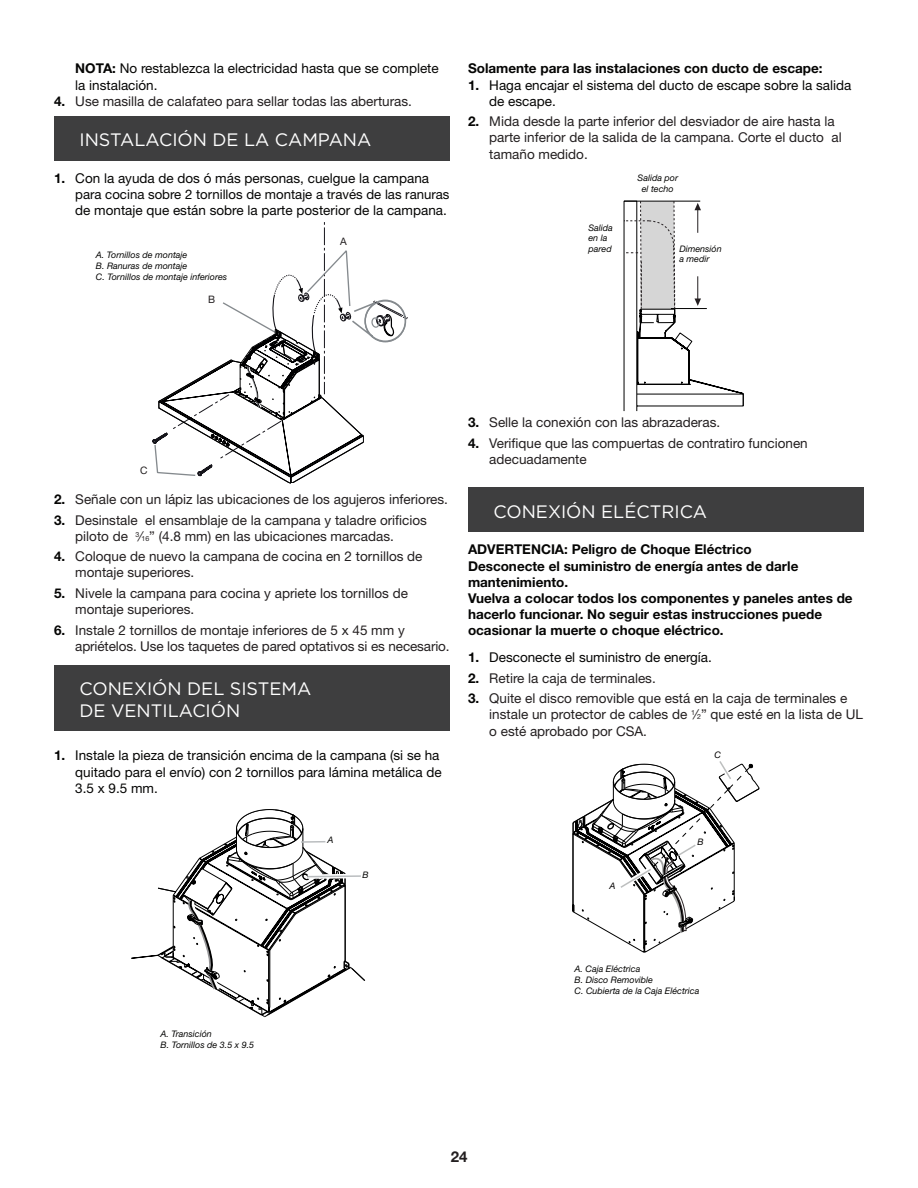
<style>
.page{position:relative;width:918px;height:1188px;background:#fff}
.page>*{position:absolute;margin:0;border:0;box-sizing:border-box;transform-origin:0 0}
.Títulos_subtítulos_centrados{font:18px/21.6px "Gotham";color:#fff}
.t1{font:700 15px "Helvetica Neue LT Std";color:#231f20}
.t2{font:13.5px/16.2px "Helvetica Neue LT Std";color:#231f20}
.BODY_indent{font:13.5px/16.2px "Helvetica Neue LT Std";color:#050504}
.t3{font:700 13.5px/16.2px "Helvetica Neue LT Std";color:#050504}
.t4{font:13.2px "Helvetica Neue LT Std";color:#050504}
.t5{font:10.35px "Helvetica Neue LT Std";color:#231f20}
.t6{font:italic 9px/10.8px "Helvetica Neue LT Std";color:#050504;text-align:center}
.t7{font:italic 9px "Helvetica Neue LT Std";color:#030000}
.s1{font-weight:700}
.s2{font-weight:700;color:#050504}
.s3{font-size:7.05px}
</style>
<div class="page">
<div style="left:54px;top:116px;width:396px;height:44px;background:#3e3e3f"></div>
<svg style="left:152px;top:222px;width:256px;height:262px"></svg>
<div style="left:54px;top:665px;width:396px;height:66px;background:#3e3e3f"></div>
<svg style="left:131px;top:809px;width:235px;height:208px"></svg>
<svg style="left:624px;top:201px;width:120px;height:211px"></svg>
<div style="left:468px;top:488px;width:396px;height:44px;background:#3e3e3f"></div>
<svg style="left:573px;top:761px;width:186px;height:192px"></svg>
<p class="BODY_indent" style="left:75px;top:60px;width:365px"><span class="s1">NOTA:</span> No restablezca la electricidad hasta que se complete la instalación.</p>
<p class="t2" style="left:54px;top:93px;width:360px"><span class="s2">4.</span> Use masilla de calafateo para sellar todas las aberturas.</p>
<p class="Títulos_subtítulos_centrados" style="left:80px;top:128px;width:293px">INSTALACIÓN DE LA CAMPANA</p>
<p class="BODY_indent" style="left:54px;top:170px;width:377px"><span class="s1">1.</span> Con la ayuda de dos ó más personas, cuelgue la campana</p>
<p class="t4" style="left:75px;top:186px;width:376px">para cocina sobre 2 tornillos de montaje a través de las ranuras</p>
<p class="BODY_indent" style="left:75px;top:202px;width:373px">de montaje que están sobre la parte posterior de la campana.</p>
<p class="t5" style="left:340px;top:235px;width:8px">A</p>
<p class="t6" style="left:96px;top:249px;width:93px">A. Tornillos de montaje</p>
<p class="t6" style="left:96px;top:260px;width:93px">B. Ranuras de montaje</p>
<p class="t6" style="left:96px;top:271px;width:133px">C. Tornillos de montaje inferiores</p>
<p class="t5" style="left:208px;top:294px;width:9px">B</p>
<p class="t3" style="left:468px;top:60px;width:356px">Solamente para las instalaciones con ducto de escape:</p>
<p class="BODY_indent" style="left:489px;top:77px;width:364px;text-indent:-21px"><span class="s1">1.</span> Haga encajar el sistema del ducto de escape sobre la salida de escape.</p>
<p class="t2" style="left:489px;top:113px;width:354px;text-indent:-21px"><span class="s2">2.</span> Mida desde la parte inferior del desviador de aire hasta la parte inferior de la salida de la campana. Corte el ducto al tamaño medido.</p>
<p class="t6" style="left:588px;top:222px;width:26px">Salida</p>
<p class="t6" style="left:588px;top:233px;width:25px;text-align:left">en la pared</p>
<p class="t6" style="left:638px;top:173px;width:42px">Salida por el techo</p>
<p class="t6" style="left:679px;top:243px;width:44px">Dimensión</p>
<p class="t6" style="left:679px;top:254px;width:32px">a medir</p>
<p class="t5" style="left:140px;top:464px;width:9px">C</p>
<p class="t2" style="left:54px;top:491px;width:396px"><span class="s2">2.</span> Señale con un lápiz las ubicaciones de los agujeros inferiores.</p>
<p class="t2" style="left:75px;top:511px;width:353px;text-indent:-21px"><span class="s2">3.</span> Desinstale el ensamblaje de la campana y taladre orificios piloto de <sup>3</sup>⁄<span class="s3">16</span>” (4.8 mm) en las ubicaciones marcadas.</p>
<p class="t2" style="left:75px;top:548px;width:349px;text-indent:-21px"><span class="s2">4.</span> Coloque de nuevo la campana de cocina en 2 tornillos de montaje superiores.</p>
<p class="t2" style="left:75px;top:585px;width:334px;text-indent:-21px"><span class="s2">5.</span> Nivele la campana para cocina y apriete los tornillos de montaje superiores.</p>
<p class="t2" style="left:75px;top:621px;width:376px;text-indent:-21px"><span class="s2">6.</span> Instale 2 tornillos de montaje inferiores de 5 x 45 mm y apriételos. Use los taquetes de pared optativos si es necesario.</p>
<p class="Títulos_subtítulos_centrados" style="left:80px;top:678px;width:233px">CONEXIÓN DEL SISTEMA<br>DE VENTILACIÓN</p>
<p class="BODY_indent" style="left:75px;top:747px;width:368px;text-indent:-21px"><span class="s1">1.</span> Instale la pieza de transición encima de la campana (si se ha quitado para el envío) con 2 tornillos para lámina metálica de<br>3.5 x 9.5 mm.</p>
<p class="t6" style="left:327px;top:834px;width:8px">A</p>
<p class="t6" style="left:362px;top:869px;width:8px">B</p>
<p class="t2" style="left:468px;top:414px;width:254px"><span class="s2">3.</span> Selle la conexión con las abrazaderas.</p>
<p class="t2" style="left:489px;top:435px;width:320px;text-indent:-21px"><span class="s2">4.</span> Verifique que las compuertas de contratiro funcionen adecuadamente</p>
<p class="Títulos_subtítulos_centrados" style="left:494px;top:500px;width:215px">CONEXIÓN ELÉCTRICA</p>
<p class="t3" style="left:468px;top:541px;width:285px">ADVERTENCIA: Peligro de Choque Eléctrico</p>
<p class="t3" style="left:468px;top:557px;width:332px">Desconecte el suministro de energía antes de darle</p>
<p class="t3" style="left:468px;top:574px;width:102px">mantenimiento.</p>
<p class="t3" style="left:468px;top:590px;width:386px">Vuelva a colocar todos los componentes y paneles antes de hacerlo funcionar. No seguir estas instrucciones puede</p>
<p class="t3" style="left:468px;top:622px;width:257px">ocasionar la muerte o choque eléctrico.</p>
<p class="BODY_indent" style="left:468px;top:649px;width:245px"><span class="s1">1.</span> Desconecte el suministro de energía.</p>
<p class="t2" style="left:468px;top:670px;width:189px"><span class="s2">2.</span> Retire la caja de terminales.</p>
<p class="t2" style="left:489px;top:690px;width:375px;text-indent:-21px"><span class="s2">3.</span> Quite el disco removible que está en la caja de terminales e instale un protector de cables de <sup>1</sup>⁄<span class="s3">2</span>” que esté en la lista de UL o esté aprobado por CSA.</p>
<p class="t7" style="left:714px;top:750px;width:8px">C</p>
<p class="t7" style="left:609px;top:881px;width:8px">A</p>
<p class="t7" style="left:697px;top:837px;width:8px">B</p>
<p class="t6" style="left:160px;top:1028px;width:53px">A. Transición</p>
<p class="t6" style="left:161px;top:1039px;width:95px">B. Tornillos de 3.5 x 9.5</p>
<p class="t6" style="left:574px;top:964px;width:67px">A. Caja Eléctrica</p>
<p class="t6" style="left:575px;top:974px;width:80px">B. Disco Removible</p>
<p class="t6" style="left:575px;top:985px;width:126px">C. Cubierta de la Caja Eléctrica</p>
<p class="t1" style="left:451px;top:1147px;width:18px">24</p>
</div>
